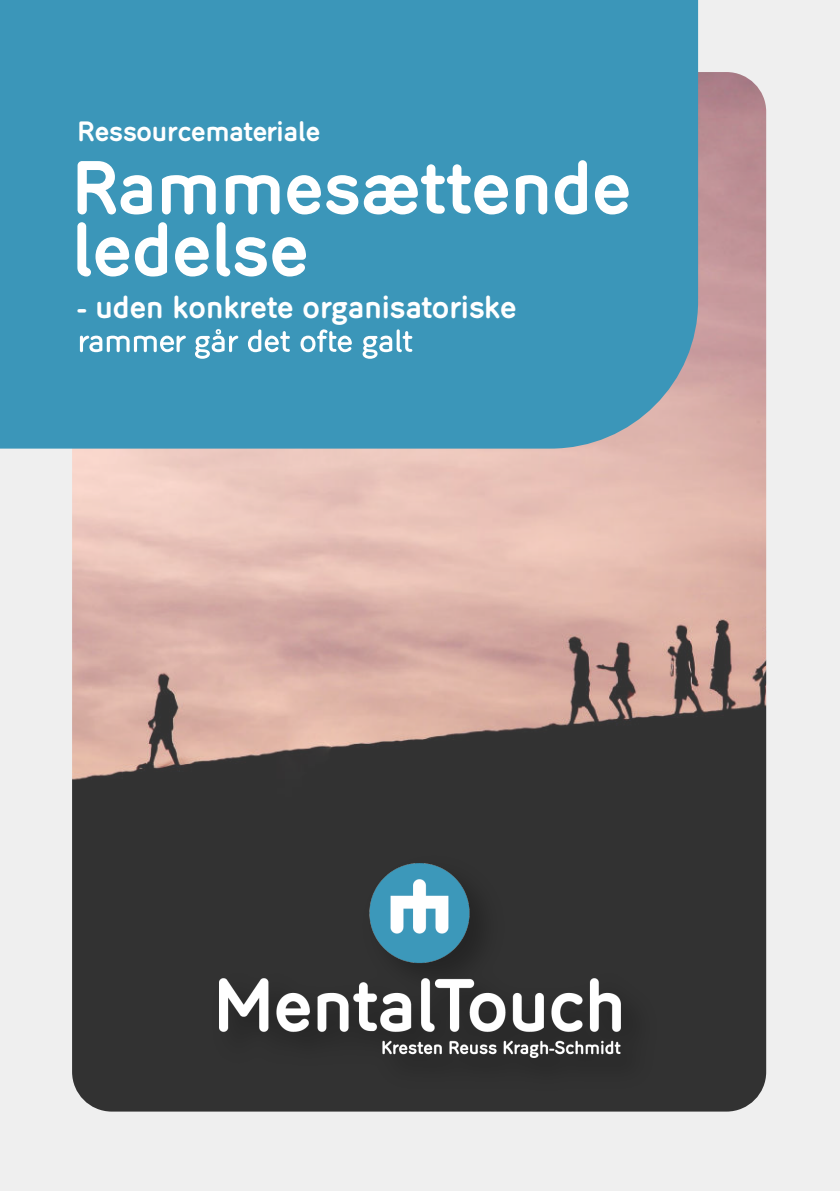
<style>
.page{position:relative;width:840px;height:1191px;background:#fff}
.page>*{position:absolute;margin:0;border:0;box-sizing:border-box;transform-origin:0 0}
.t1{font:700 75.2px/62px "Ely Rounded";color:#fff}
.t2{font:700 31.6px "Ely Rounded";color:#fff}
.t3{font:700 28px "Ely Rounded";color:#fff}
</style>
<div class="page">
<div style="left:0;top:0;width:839px;height:1191px;background:#efefef"></div>
<img style="left:72px;top:72px;width:693px;height:1039px">
<div style="left:0;top:0;width:697px;height:448px;background:#3b96b9"></div>
<svg style="left:80px;top:329px;width:332px;height:30px"></svg>
<div style="left:203px;top:847px;width:462px;height:256px;background:#323232"></div>
<img style="left:220px;top:863px;width:400px;height:194px">
<p class="t3" style="left:78px;top:115px;width:244px">Ressourcemateriale</p>
<h1 class="t1" style="left:72px;top:156px;width:560px">Rammesættende ledelse</h1>
<p class="t2" style="left:78px;top:288px;width:440px">- uden konkrete organisatoriske</p>
</div>
